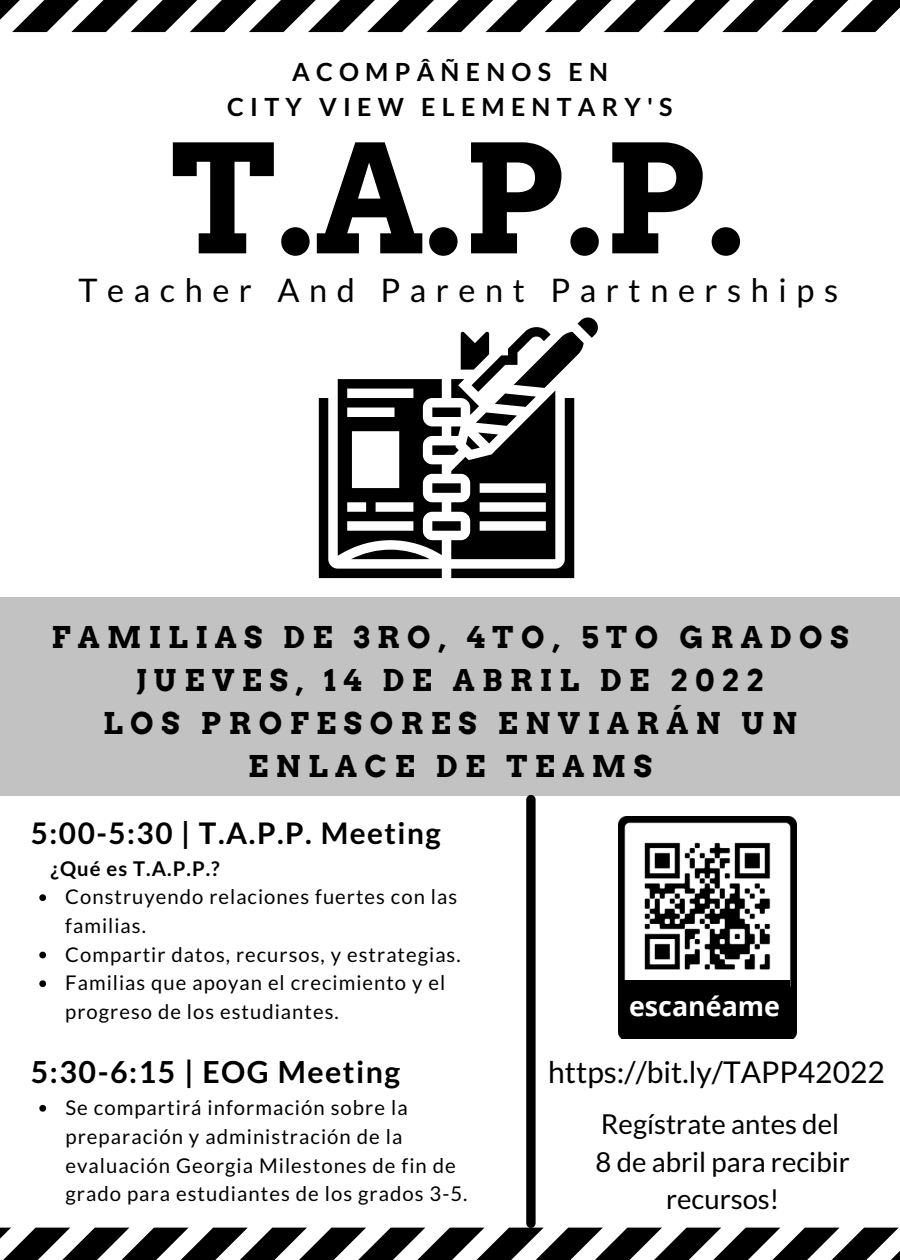
<style>
.page{position:relative;width:900px;height:1260px;background:#fff}
.page>*{position:absolute;margin:0;border:0;box-sizing:border-box;transform-origin:0 0}
.t1{font:700 150px "Arvo";color:#000}
.t2{font:32.5px "Lato";letter-spacing:.295em;color:#000}
.t3{font:700 30.25px "Lato";letter-spacing:.05em;color:#000}
.t4{font:700 30px/43px "Arvo";letter-spacing:.25em;color:#000;text-align:center}
.t5{font:30px "Lato";color:#000}
.t6{font:700 29.75px "Lato";letter-spacing:.05em;color:#000}
.t7{font:27.5px/37.5px "Lato";color:#000;text-align:center}
.t8{font:700 26.75px "Open Sans";color:#fff}
.t9{font:700 25px "Lato";letter-spacing:.25em;color:#000}
.t10{font:20.25px/28.8px "Lato";letter-spacing:.05em;color:#000}
.t11{font:700 20.25px "Lato";color:#000}
</style>
<div class="page">
<div style="left:0;top:597px;width:900px;height:199px;background:#c2c2c2"></div>
<svg style="left:39px;top:1105px;width:7px;height:7px"></svg>
<svg style="left:0;top:0;width:900px;height:32px"></svg>
<svg style="left:0;top:1228px;width:900px;height:32px"></svg>
<div style="left:526px;top:800px;width:10px;height:423px;background:#000"></div>
<img style="left:619px;top:817px;width:178px;height:221px">
<div style="left:619px;top:980px;width:170px;height:55px;background:#000"></div>
<svg style="left:39px;top:894px;width:7px;height:7px"></svg>
<svg style="left:39px;top:952px;width:7px;height:6px"></svg>
<svg style="left:39px;top:980px;width:7px;height:7px"></svg>
<svg style="left:319px;top:317px;width:279px;height:261px"></svg>
<p class="t9" style="left:292px;top:56px;width:317px">ACOMPÂÑENOS EN</p>
<p class="t9" style="left:227px;top:92px;width:447px">CITY VIEW ELEMENTARY'S</p>
<p class="t1" style="left:171px;top:109px;width:575px">T.A.P.P.</p>
<p class="t2" style="left:79px;top:270px;width:761px">Teacher And Parent Partnerships</p>
<p class="t4" style="left:51px;top:615px;width:799px">FAMILIAS DE 3RO, 4TO, 5TO GRADOS</p>
<p class="t4" style="left:136px;top:658px;width:629px">JUEVES, 14 DE ABRIL DE 2022</p>
<p class="t4" style="left:103px;top:702px;width:695px">LOS PROFESORES ENVIARÁN UN<br>ENLACE DE TEAMS</p>
<p class="t6" style="left:31px;top:814px;width:411px">5:00-5:30 | T.A.P.P. Meeting</p>
<p class="t11" style="left:51px;top:856px;width:171px">¿Qué es T.A.P.P.?</p>
<p class="t10" style="left:65px;top:882px;width:393px">Construyendo relaciones fuertes con las familias.</p>
<p class="t10" style="left:65px;top:940px;width:397px">Compartir datos, recursos, y estrategias.</p>
<p class="t10" style="left:65px;top:968px;width:381px">Familias que apoyan el crecimiento y el progreso de los estudiantes.</p>
<p class="t3" style="left:31px;top:1053px;width:371px">5:30-6:15 | EOG Meeting</p>
<p class="t10" style="left:65px;top:1093px;width:404px">Se compartirá información sobre la preparación y administración de la evaluación Georgia Milestones de fin de grado para estudiantes de los grados 3-5.</p>
<p class="t8" style="left:629px;top:988px;width:152px">escanéame</p>
<p class="t5" style="left:548px;top:1054px;width:338px">https://bit.ly/TAPP42022</p>
<p class="t7" style="left:601px;top:1105px;width:240px">Regístrate antes del</p>
<p class="t7" style="left:596px;top:1142px;width:256px">8 de abril para recibir recursos!</p>
</div>
